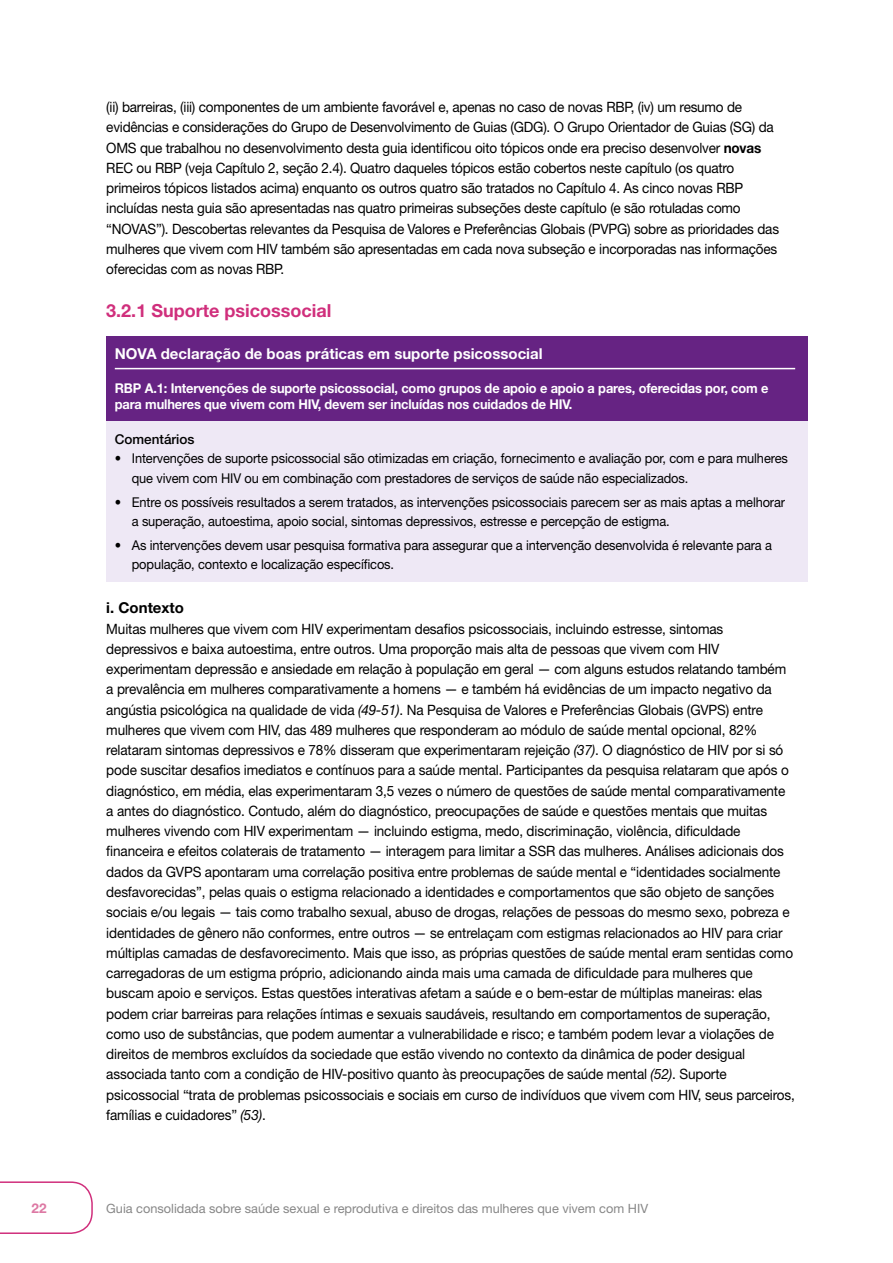
<style>
.page{position:relative;width:893px;height:1263px;background:#fff}
.page>*{position:absolute;margin:0;border:0;box-sizing:border-box;transform-origin:0 0}
.heading_level_2{font:700 18px "Helvetica Neue LT Std";color:#d02f7c}
.GPS_box_title{font:700 15px "Helvetica Neue LT Std";color:#fff}
.heading_level_3{font:700 15px "Helvetica Neue LT Std";color:#000}
.body{font:14.25px/20.2px "Helvetica Neue LT Std";letter-spacing:-.01em;color:#000;scale:.95 1}
.t1{font:13.5px/19.5px "Helvetica Neue LT Std";letter-spacing:-.01em;color:#000;scale:.95 1}
.GPS_REC{font:700 13.5px/16.2px "Helvetica Neue LT Std";letter-spacing:-.01em;color:#fff;scale:.95 1}
.remarks_header{font:500 13.5px "Helvetica Neue LT Std";color:#000}
.t2{font:700 13.5px "Helvetica Neue LT Std";color:#dd79a4}
.t3{font:12.75px "Helvetica Neue LT Std";color:#878787}
.s1{font-weight:700}
.s2{font-style:italic}
</style>
<div class="page">
<svg style="left:0;top:1181px;width:93px;height:53px"></svg>
<div style="left:106px;top:336px;width:702px;height:85px;background:#662383"></div>
<div style="left:106px;top:421px;width:702px;height:161px;background:#eee8f5"></div>
<hr style="left:115px;top:368px;width:680px;height:1px;background:#fff">
<p class="body" style="left:106px;top:97px;width:710px">(ii) barreiras, (iii) componentes de um ambiente favorável e, apenas no caso de novas RBP, (iv) um resumo de evidências e considerações do Grupo de Desenvolvimento de Guias (GDG). O Grupo Orientador de Guias (SG) da OMS que trabalhou no desenvolvimento desta guia identificou oito tópicos onde era preciso desenvolver <span class="s1">novas </span>REC ou RBP (veja Capítulo 2, seção 2.4). Quatro daqueles tópicos estão cobertos neste capítulo (os quatro primeiros tópicos listados acima) enquanto os outros quatro são tratados no Capítulo 4. As cinco novas RBP incluídas nesta guia são apresentadas nas quatro primeiras subseções deste capítulo (e são rotuladas como “NOVAS”). Descobertas relevantes da Pesquisa de Valores e Preferências Globais (PVPG) sobre as prioridades das mulheres que vivem com HIV também são apresentadas em cada nova subseção e incorporadas nas informações oferecidas com as novas RBP.</p>
<p class="heading_level_2" style="left:106px;top:300px;width:226px">3.2.1 Suporte psicossocial</p>
<p class="GPS_box_title" style="left:115px;top:345px;width:429px">NOVA declaração de boas práticas em suporte psicossocial</p>
<p class="GPS_REC" style="left:115px;top:379px;width:690px">RBP A.1: Intervenções de suporte psicossocial, como grupos de apoio e apoio a pares, oferecidas por, com e para mulheres que vivem com HIV, devem ser incluídas nos cuidados de HIV.</p>
<p class="remarks_header" style="left:115px;top:431px;width:81px">Comentários</p>
<p class="t1" style="left:132px;top:449px;width:692px;text-indent:-17px">• Intervenções de suporte psicossocial são otimizadas em criação, fornecimento e avaliação por, com e para mulheres que vivem com HIV ou em combinação com prestadores de serviços de saúde não especializados.</p>
<p class="t1" style="left:132px;top:492px;width:689px;text-indent:-17px">• Entre os possíveis resultados a serem tratados, as intervenções psicossociais parecem ser as mais aptas a melhorar a superação, autoestima, apoio social, sintomas depressivos, estresse e percepção de estigma.</p>
<p class="t1" style="left:132px;top:535px;width:675px;text-indent:-17px">• As intervenções devem usar pesquisa formativa para assegurar que a intervenção desenvolvida é relevante para a população, contexto e localização específicos.</p>
<p class="heading_level_3" style="left:106px;top:599px;width:79px">i. Contexto</p>
<p class="body" style="left:106px;top:618px;width:726px">Muitas mulheres que vivem com HIV experimentam desafios psicossociais, incluindo estresse, sintomas depressivos e baixa autoestima, entre outros. Uma proporção mais alta de pessoas que vivem com HIV experimentam depressão e ansiedade em relação à população em geral — com alguns estudos relatando também a prevalência em mulheres comparativamente a homens — e também há evidências de um impacto negativo da angústia psicológica na qualidade de vida <span class="s2">(49-51)</span>. Na Pesquisa de Valores e Preferências Globais (GVPS) entre mulheres que vivem com HIV, das 489 mulheres que responderam ao módulo de saúde mental opcional, 82% relataram sintomas depressivos e 78% disseram que experimentaram rejeição <span class="s2">(37)</span>. O diagnóstico de HIV por si só pode suscitar desafios imediatos e contínuos para a saúde mental. Participantes da pesquisa relataram que após o diagnóstico, em média, elas experimentaram 3,5 vezes o número de questões de saúde mental comparativamente a antes do diagnóstico. Contudo, além do diagnóstico, preocupações de saúde e questões mentais que muitas mulheres vivendo com HIV experimentam — incluindo estigma, medo, discriminação, violência, dificuldade financeira e efeitos colaterais de tratamento — interagem para limitar a SSR das mulheres. Análises adicionais dos dados da GVPS apontaram uma correlação positiva entre problemas de saúde mental e “identidades socialmente desfavorecidas”, pelas quais o estigma relacionado a identidades e comportamentos que são objeto de sanções sociais e/ou legais — tais como trabalho sexual, abuso de drogas, relações de pessoas do mesmo sexo, pobreza e identidades de gênero não conformes, entre outros — se entrelaçam com estigmas relacionados ao HIV para criar múltiplas camadas de desfavorecimento. Mais que isso, as próprias questões de saúde mental eram sentidas como carregadoras de um estigma próprio, adicionando ainda mais uma camada de dificuldade para mulheres que buscam apoio e serviços. Estas questões interativas afetam a saúde e o bem-estar de múltiplas maneiras: elas podem criar barreiras para relações íntimas e sexuais saudáveis, resultando em comportamentos de superação, como uso de substâncias, que podem aumentar a vulnerabilidade e risco; e também podem levar a violações de direitos de membros excluídos da sociedade que estão vivendo no contexto da dinâmica de poder desigual associada tanto com a condição de HIV-positivo quanto às preocupações de saúde mental <span class="s2">(52)</span>. Suporte psicossocial “trata de problemas psicossociais e sociais em curso de indivíduos que vivem com HIV, seus parceiros, famílias e cuidadores” <span class="s2">(53)</span>.</p>
<p class="t2" style="left:31px;top:1199px;width:17px">22</p>
<p class="t3" style="left:106px;top:1201px;width:543px">Guia consolidada sobre saúde sexual e reprodutiva e direitos das mulheres que vivem com HIV</p>
</div>
